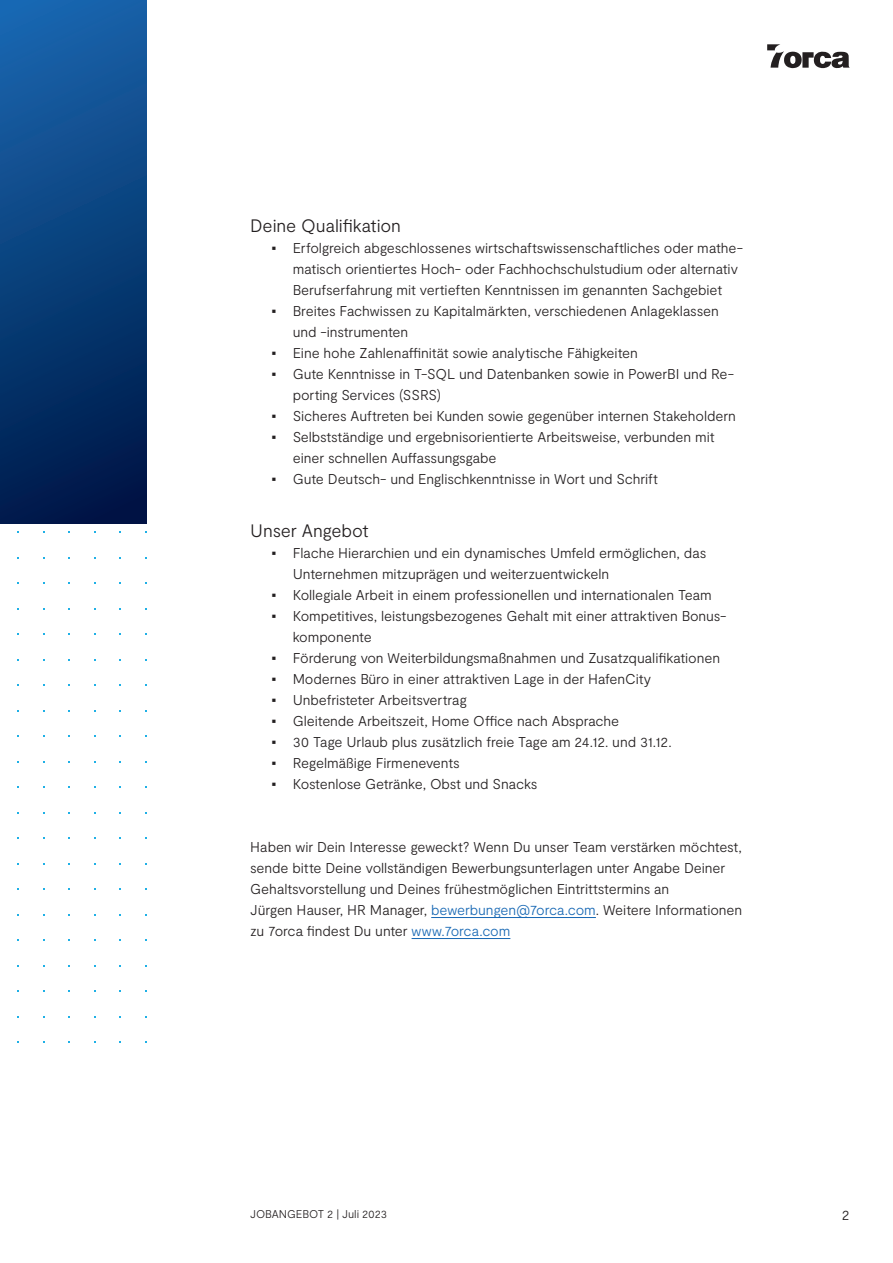
<style>
.page{position:relative;width:893px;height:1263px;background:#fff}
.page>*{position:absolute;margin:0;border:0;box-sizing:border-box;transform-origin:0 0}
.H3_Headline___Zeiche{font:300 18px "Moderat";letter-spacing:-.005em;color:#231f20}
.C1_Copy___Zeichenfor{font:300 14.25px/21px "Moderat";letter-spacing:-.01em;color:#231f20}
.t1{font:300 11.25px "Moderat";letter-spacing:-.01em;color:#231f20}
.s1{font-family:"Arial";font-weight:400}
.s2{color:#1768b4}
</style>
<div class="page">
<div style="left:0;top:0;width:147px;height:523px;background:linear-gradient(to bottom,#1966ad,#001746)"></div>
<svg style="left:767px;top:44px;width:83px;height:25px"></svg>
<hr style="left:431px;top:917px;width:165px;height:1px;background:#1768b4">
<hr style="left:412px;top:938px;width:98px;height:1px;background:#1768b4">
<p class="H3_Headline___Zeiche" style="left:250px;top:216px;width:152px">Deine Qualifikation</p>
<p class="C1_Copy___Zeichenfor" style="left:293px;top:238px;width:452px;text-indent:-21px"><span class="s1">▪</span> Erfolgreich abgeschlossenes wirtschaftswissenschaftliches oder mathe&shy;matisch orientiertes Hoch- oder Fachhochschulstudium oder alternativ<br>Berufserfahrung mit vertieften Kenntnissen im genannten Sachgebiet</p>
<p class="C1_Copy___Zeichenfor" style="left:293px;top:301px;width:428px;text-indent:-21px"><span class="s1">▪</span> Breites Fachwissen zu Kapitalmärkten, verschiedenen Anlageklassen und -instrumenten</p>
<p class="C1_Copy___Zeichenfor" style="left:271px;top:343px;width:368px"><span class="s1">▪</span> Eine hohe Zahlenaffinität sowie analytische Fähigkeiten</p>
<p class="C1_Copy___Zeichenfor" style="left:293px;top:364px;width:443px;text-indent:-21px"><span class="s1">▪</span> Gute Kenntnisse in T-SQL und Datenbanken sowie in PowerBI und Re&shy;porting Services (SSRS)</p>
<p class="C1_Copy___Zeichenfor" style="left:271px;top:406px;width:466px"><span class="s1">▪</span> Sicheres Auftreten bei Kunden sowie gegenüber internen Stakeholdern</p>
<p class="C1_Copy___Zeichenfor" style="left:293px;top:427px;width:423px;text-indent:-21px"><span class="s1">▪</span> Selbstständige und ergebnisorientierte Arbeitsweise, verbunden mit einer schnellen Auffassungsgabe</p>
<p class="C1_Copy___Zeichenfor" style="left:271px;top:469px;width:388px"><span class="s1">▪</span> Gute Deutsch- und Englischkenntnisse in Wort und Schrift</p>
<p class="H3_Headline___Zeiche" style="left:250px;top:520px;width:120px">Unser Angebot</p>
<p class="C1_Copy___Zeichenfor" style="left:293px;top:543px;width:415px;text-indent:-21px"><span class="s1">▪</span> Flache Hierarchien und ein dynamisches Umfeld ermöglichen, das<br>Unternehmen mitzuprägen und weiterzuentwickeln</p>
<p class="C1_Copy___Zeichenfor" style="left:271px;top:585px;width:442px"><span class="s1">▪</span> Kollegiale Arbeit in einem professionellen und internationalen Team</p>
<p class="C1_Copy___Zeichenfor" style="left:293px;top:606px;width:435px;text-indent:-21px"><span class="s1">▪</span> Kompetitives, leistungsbezogenes Gehalt mit einer attraktiven Bonus&shy;komponente</p>
<p class="C1_Copy___Zeichenfor" style="left:271px;top:648px;width:450px"><span class="s1">▪</span> Förderung von Weiterbildungsmaßnahmen und Zusatzqualifikationen</p>
<p class="C1_Copy___Zeichenfor" style="left:271px;top:669px;width:381px"><span class="s1">▪</span> Modernes Büro in einer attraktiven Lage in der HafenCity</p>
<p class="C1_Copy___Zeichenfor" style="left:271px;top:690px;width:197px"><span class="s1">▪</span> Unbefristeter Arbeitsvertrag</p>
<p class="C1_Copy___Zeichenfor" style="left:271px;top:711px;width:349px"><span class="s1">▪</span> Gleitende Arbeitszeit, Home Office nach Absprache</p>
<p class="C1_Copy___Zeichenfor" style="left:271px;top:732px;width:402px"><span class="s1">▪</span> 30 Tage Urlaub plus zusätzlich freie Tage am 24.12. und 31.12.</p>
<p class="C1_Copy___Zeichenfor" style="left:271px;top:753px;width:190px"><span class="s1">▪</span> Regelmäßige Firmenevents</p>
<p class="C1_Copy___Zeichenfor" style="left:271px;top:774px;width:268px"><span class="s1">▪</span> Kostenlose Getränke, Obst und Snacks</p>
<p class="C1_Copy___Zeichenfor" style="left:250px;top:837px;width:493px">Haben wir Dein Interesse geweckt? Wenn Du unser Team verstärken möchtest, sende bitte Deine vollständigen Bewerbungsunterlagen unter Angabe Deiner<br>Gehaltsvorstellung und Deines frühestmöglichen Eintrittstermins an</p>
<p class="C1_Copy___Zeichenfor" style="left:250px;top:900px;width:494px">Jürgen Hauser, HR Manager, <span class="s2">bewerbungen@7orca.com</span>. Weitere Informationen zu 7orca findest Du unter <span class="s2">www.7orca.com</span></p>
<p class="t1" style="left:250px;top:1207px;width:138px">JOBANGEBOT 2 | Juli 2023</p>
<p class="C1_Copy___Zeichenfor" style="left:842px;top:1204px;width:9px">2</p>
</div>
